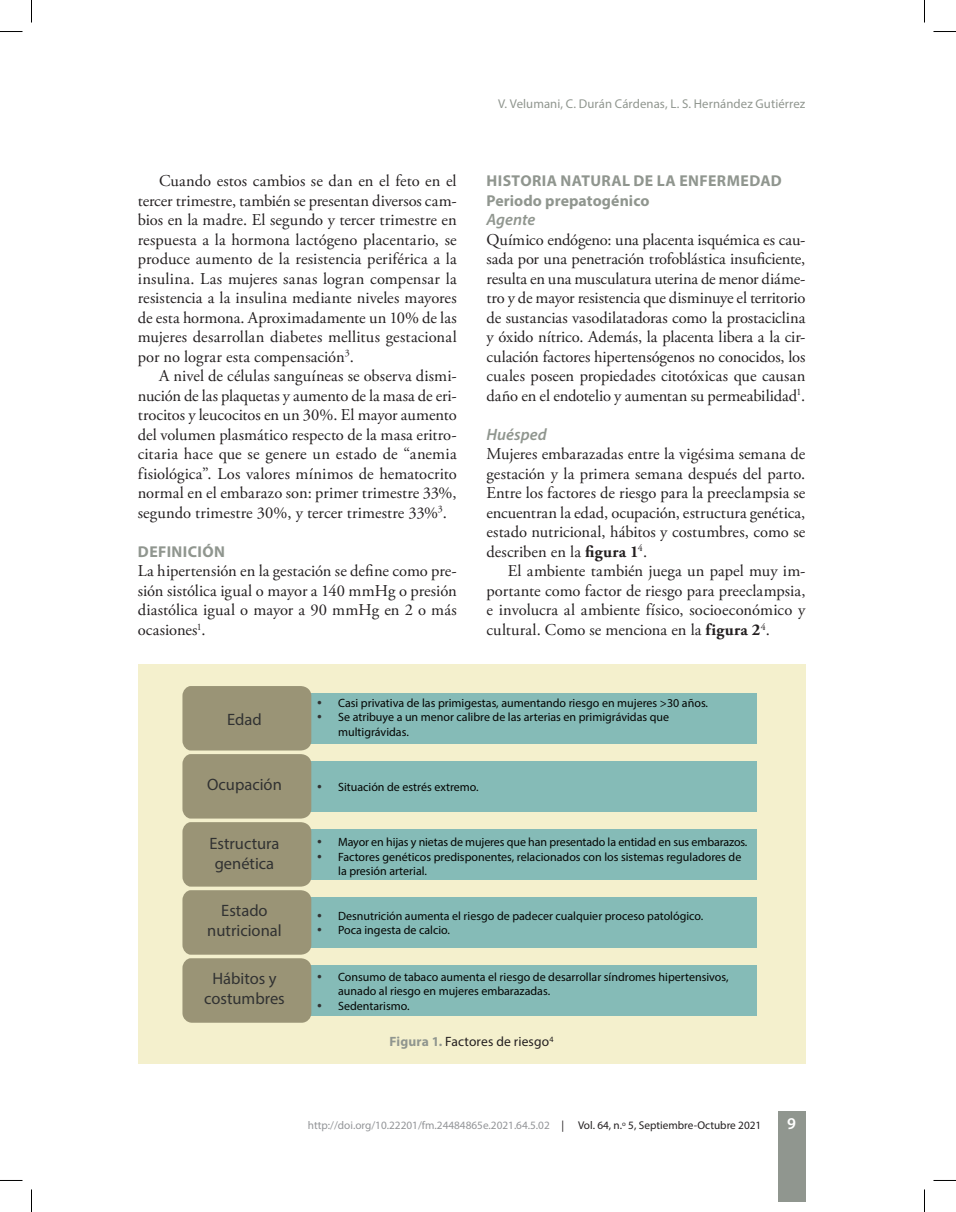
<style>
.page{position:relative;width:956px;height:1212px;background:#fff}
.page>*{position:absolute;margin:0;border:0;box-sizing:border-box;transform-origin:0 0}
.t1{font:16.5px/19.5px "Adobe Garamond Pro";color:#231f20;text-align:justify}
.t2{font:16.5px/19.8px "Myriad Pro";color:#313232;text-align:center}
.t3{font:italic 600 16.5px "Myriad Pro";color:#90968f}
.t4{font:600 16.5px "Myriad Pro";color:#fff}
.t5{font:700 15.75px/19.5px "Myriad Pro";letter-spacing:.015em;color:#90968f}
.t6{font:13.5px "Myriad Pro";letter-spacing:.01em;color:#231f20}
.t7{font:12.75px "Myriad Pro";letter-spacing:.005em;color:#90968f}
.t8{font:12px/14.4px "Myriad Pro";color:#040503}
.t9{font:11.25px "Myriad Pro";color:#939598}
.t10{font:11.25px "Myriad Pro";color:#231f20}
.s1{font-weight:700}
.s2{color:#313232}
.s3{font-weight:700;color:#90968f}
</style>
<div class="page">
<div style="left:778px;top:1110px;width:27px;height:91px;background:#90968f"></div>
<div style="left:138px;top:664px;width:667px;height:399px;background:#f4f0cd"></div>
<div style="left:309px;top:693px;width:448px;height:50px;background:#85bbb7"></div>
<div style="left:309px;top:761px;width:448px;height:50px;background:#85bbb7"></div>
<div style="left:309px;top:829px;width:448px;height:50px;background:#85bbb7"></div>
<div style="left:309px;top:897px;width:448px;height:50px;background:#85bbb7"></div>
<div style="left:309px;top:965px;width:448px;height:50px;background:#85bbb7"></div>
<svg style="left:182px;top:686px;width:129px;height:336px;background:#9e997a"></svg>
<svg style="left:0;top:31px;width:22px;height:1px"></svg>
<svg style="left:933px;top:31px;width:23px;height:1px"></svg>
<svg style="left:31px;top:0;width:1px;height:22px"></svg>
<svg style="left:31px;top:1189px;width:1px;height:22px"></svg>
<svg style="left:924px;top:0;width:1px;height:22px"></svg>
<svg style="left:924px;top:1189px;width:1px;height:22px"></svg>
<p class="t1" style="left:138px;top:172px;width:321px;text-indent:21px">Cuando estos cambios se dan en el feto en el tercer trimestre, también se presentan diversos cam&shy;bios en la madre. El segundo y tercer trimestre en respuesta a la hormona lactógeno placentario, se produce aumento de la resistencia periférica a la insulina. Las mujeres sanas logran compensar la resistencia a la insulina mediante niveles mayores de esta hormona. Aproximadamente un 10% de las mujeres desarrollan diabetes mellitus gestacional por no lograr esta compensación<sup>3</sup>.</p>
<p class="t1" style="left:138px;top:367px;width:321px;text-indent:21px">A nivel de células sanguíneas se observa dismi&shy;nución de las plaquetas y aumento de la masa de eri&shy;trocitos y leucocitos en un 30%. El mayor aumento del volumen plasmático respecto de la masa eritro&shy;citaria hace que se genere un estado de “anemia fisiológica”. Los valores mínimos de hematocrito normal en el embarazo son: primer trimestre 33%, segundo trimestre 30%, y tercer trimestre 33%<sup>3</sup>.</p>
<p class="t5" style="left:138px;top:541px;width:89px">DEFINICIÓN</p>
<p class="t1" style="left:138px;top:562px;width:320px">La hipertensión en la gestación se define como pre&shy;sión sistólica igual o mayor a 140 mmHg o presión diastólica igual o mayor a 90 mmHg en 2 o más ocasiones<sup>1</sup>.</p>
<p class="t7" style="left:498px;top:96px;width:309px">V. Velumani, C. Durán Cárdenas, L. S. Hernández Gutiérrez</p>
<p class="t5" style="left:486px;top:170px;width:297px">HISTORIA NATURAL DE LA ENFERMEDAD<br>Periodo prepatogénico</p>
<p class="t3" style="left:486px;top:209px;width:50px">Agente</p>
<p class="t1" style="left:486px;top:230px;width:321px">Químico endógeno: una placenta isquémica es cau&shy;sada por una penetración trofoblástica insuficiente, resulta en una musculatura uterina de menor diáme&shy;tro y de mayor resistencia que disminuye el territorio de sustancias vasodilatadoras como la prostaciclina y óxido nítrico. Además, la placenta libera a la cir&shy;culación factores hipertensógenos no conocidos, los cuales poseen propiedades citotóxicas que causan daño en el endotelio y aumentan su permeabilidad<sup>1</sup>.</p>
<p class="t3" style="left:486px;top:423px;width:62px">Huésped</p>
<p class="t1" style="left:486px;top:445px;width:320px">Mujeres embarazadas entre la vigésima semana de gestación y la primera semana después del parto.<br>Entre los factores de riesgo para la preeclampsia se encuentran la edad, ocupación, estructura genética, estado nutricional, hábitos y costumbres, como se describen en la <span class="s1">figura 1</span><sup>4</sup>.</p>
<p class="t1" style="left:486px;top:562px;width:320px;text-indent:21px">El ambiente también juega un papel muy im&shy;portante como factor de riesgo para preeclampsia, e involucra al ambiente físico, socioeconómico y cultural. Como se menciona en la <span class="s1">figura 2</span><sup>4</sup>.</p>
<p class="t2" style="left:227px;top:709px;width:36px">Edad</p>
<p class="t2" style="left:207px;top:774px;width:76px">Ocupación</p>
<p class="t2" style="left:209px;top:833px;width:72px">Estructura genética</p>
<p class="t2" style="left:207px;top:899px;width:76px">Estado nutricional</p>
<p class="t2" style="left:204px;top:967px;width:82px">Hábitos y costumbres</p>
<p class="t8" style="left:317px;top:695px;width:393px"><span class="s2">•</span> Casi privativa de las primigestas, aumentando riesgo en mujeres &gt;30 años.</p>
<p class="t8" style="left:338px;top:709px;width:333px;text-indent:-21px"><span class="s2">•</span> Se atribuye a un menor calibre de las arterias en primigrávidas que multigrávidas.</p>
<p class="t8" style="left:317px;top:779px;width:163px"><span class="s2">•</span> Situación de estrés extremo.</p>
<p class="t8" style="left:317px;top:834px;width:432px"><span class="s2">•</span> Mayor en hijas y nietas de mujeres que han presentado la entidad en sus embarazos.</p>
<p class="t8" style="left:338px;top:849px;width:405px;text-indent:-21px"><span class="s2">•</span> Factores genéticos predisponentes, relacionados con los sistemas reguladores de la presión arterial.</p>
<p class="t8" style="left:317px;top:908px;width:388px"><span class="s2">•</span> Desnutrición aumenta el riesgo de padecer cualquier proceso patológico.</p>
<p class="t8" style="left:317px;top:922px;width:135px"><span class="s2">•</span> Poca ingesta de calcio.</p>
<p class="t8" style="left:338px;top:969px;width:392px;text-indent:-21px"><span class="s2">•</span> Consumo de tabaco aumenta el riesgo de desarrollar síndromes hipertensivos, aunado al riesgo en mujeres embarazadas.</p>
<p class="t8" style="left:317px;top:997px;width:94px"><span class="s2">•</span> Sedentarismo.</p>
<p class="t6" style="left:389px;top:1032px;width:166px"><span class="s3">Figura 1.</span> Factores de riesgo<sup>4</sup></p>
<p class="t9" style="left:308px;top:1118px;width:243px">http://doi.org/10.22201/fm.24484865e.2021.64.5.02</p>
<p class="t10" style="left:561px;top:1118px;width:201px">| Vol. 64, n.<sup>o</sup> 5, Septiembre-Octubre 2021</p>
<p class="t4" style="left:787px;top:1112px;width:23px">99</p>
</div>
